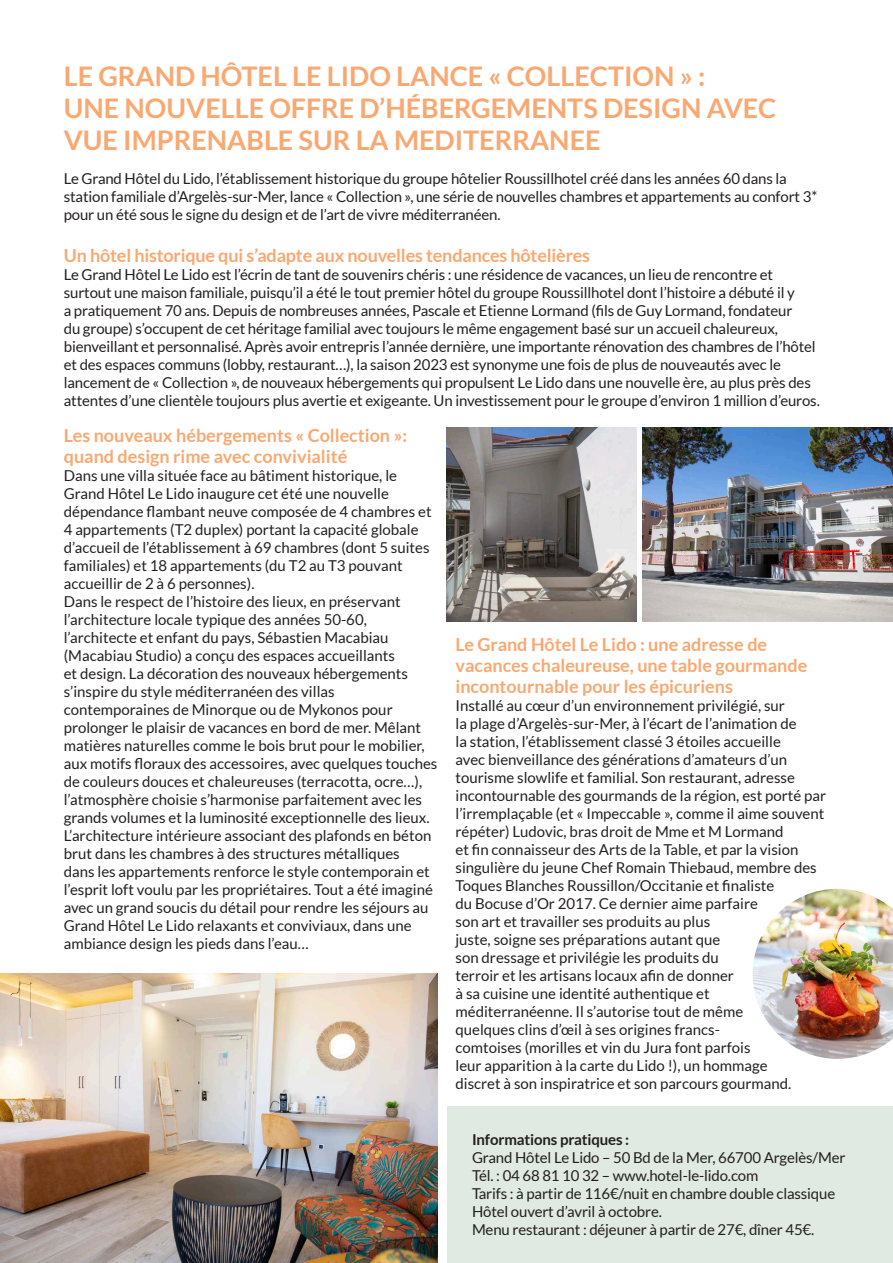
<style>
.page{position:relative;width:893px;height:1263px;background:#fff}
.page>*{position:absolute;margin:0;border:0;box-sizing:border-box;transform-origin:0 0}
.t1{font:700 27px/32.4px "Lato";color:#f9a871}
.t2{font:700 18px/21px "Lato";color:#f9a871}
.t3{font:15px/18px "Lato";color:#231f20}
.t4{font:700 15px "Lato";letter-spacing:-.01em;color:#231f20}
</style>
<div class="page">
<div style="left:447px;top:1106px;width:446px;height:157px;background:#e0e9e2"></div>
<img style="left:642px;top:427px;width:251px;height:194px">
<img style="left:446px;top:427px;width:190px;height:194px">
<img style="left:0;top:974px;width:437px;height:289px">
<img style="left:753px;top:889px;width:140px;height:170px">
<p class="t1" style="left:64px;top:59px;width:643px">LE GRAND HÔTEL LE LIDO LANCE « COLLECTION » :</p>
<p class="t1" style="left:64px;top:91px;width:714px">UNE NOUVELLE OFFRE D’HÉBERGEMENTS DESIGN AVEC<br>VUE IMPRENABLE SUR LA MEDITERRANEE</p>
<p class="t3" style="left:64px;top:170px;width:755px">Le Grand Hôtel du Lido, l’établissement historique du groupe hôtelier Roussillhotel créé dans les années 60 dans la station familiale d’Argelès-sur-Mer, lance « Collection », une série de nouvelles chambres et appartements au confort 3* pour un été sous le signe du design et de l’art de vivre méditerranéen.</p>
<p class="t2" style="left:64px;top:244px;width:528px">Un hôtel historique qui s’adapte aux nouvelles tendances hôtelières</p>
<p class="t3" style="left:64px;top:265px;width:758px">Le Grand Hôtel Le Lido est l’écrin de tant de souvenirs chéris : une résidence de vacances, un lieu de rencontre et surtout une maison familiale, puisqu’il a été le tout premier hôtel du groupe Roussillhotel dont l’histoire a débuté il y<br>a pratiquement 70 ans. Depuis de nombreuses années, Pascale et Etienne Lormand (fils de Guy Lormand, fondateur<br>du groupe) s’occupent de cet héritage familial avec toujours le même engagement basé sur un accueil chaleureux, bienveillant et personnalisé. Après avoir entrepris l’année dernière, une importante rénovation des chambres de l’hôtel et des espaces communs (lobby, restaurant…), la saison 2023 est synonyme une fois de plus de nouveautés avec le lancement de « Collection », de nouveaux hébergements qui propulsent Le Lido dans une nouvelle ère, au plus près des attentes d’une clientèle toujours plus avertie et exigeante. Un investissement pour le groupe d’environ 1 million d’euros.</p>
<p class="t2" style="left:64px;top:424px;width:345px">Les nouveaux hébergements « Collection »: quand design rime avec convivialité</p>
<p class="t3" style="left:64px;top:466px;width:369px">Dans une villa située face au bâtiment historique, le Grand Hôtel Le Lido inaugure cet été une nouvelle dépendance flambant neuve composée de 4 chambres et 4 appartements (T2 duplex) portant la capacité globale d’accueil de l’établissement à 69 chambres (dont 5 suites familiales) et 18 appartements (du T2 au T3 pouvant accueillir de 2 à 6 personnes).</p>
<p class="t3" style="left:64px;top:592px;width:375px">Dans le respect de l’histoire des lieux, en préservant l’architecture locale typique des années 50-60, l’architecte et enfant du pays, Sébastien Macabiau (Macabiau Studio) a conçu des espaces accueillants<br>et design. La décoration des nouveaux hébergements s’inspire du style méditerranéen des villas contemporaines de Minorque ou de Mykonos pour prolonger le plaisir de vacances en bord de mer. Mêlant matières naturelles comme le bois brut pour le mobilier, aux motifs floraux des accessoires, avec quelques touches de couleurs douces et chaleureuses (terracotta, ocre…), l’atmosphère choisie s’harmonise parfaitement avec les grands volumes et la luminosité exceptionnelle des lieux.</p>
<p class="t3" style="left:64px;top:826px;width:371px">L’architecture intérieure associant des plafonds en béton brut dans les chambres à des structures métalliques dans les appartements renforce le style contemporain et l’esprit loft voulu par les propriétaires. Tout a été imaginé avec un grand soucis du détail pour rendre les séjours au Grand Hôtel Le Lido relaxants et conviviaux, dans une ambiance design les pieds dans l’eau…</p>
<p class="t2" style="left:455px;top:634px;width:353px">Le Grand Hôtel Le Lido : une adresse de vacances chaleureuse, une table gourmande incontournable pour les épicuriens</p>
<p class="t3" style="left:455px;top:697px;width:372px">Installé au cœur d’un environnement privilégié, sur<br>la plage d’Argelès-sur-Mer, à l’écart de l’animation de<br>la station, l’établissement classé 3 étoiles accueille<br>avec bienveillance des générations d’amateurs d’un tourisme slowlife et familial. Son restaurant, adresse incontournable des gourmands de la région, est porté par l’irremplaçable (et « Impeccable », comme il aime souvent répéter) Ludovic, bras droit de Mme et M Lormand<br>et fin connaisseur des Arts de la Table, et par la vision singulière du jeune Chef Romain Thiebaud, membre des Toques Blanches Roussillon/Occitanie et finaliste<br>du Bocuse d’Or 2017. Ce dernier aime parfaire<br>son art et travailler ses produits au plus<br>juste, soigne ses préparations autant que<br>son dressage et privilégie les produits du<br>terroir et les artisans locaux afin de donner<br>à sa cuisine une identité authentique et méditerranéenne. Il s’autorise tout de même<br>quelques clins d’œil à ses origines francs-<br>comtoises (morilles et vin du Jura font parfois<br>leur apparition à la carte du Lido !), un hommage<br>discret à son inspiratrice et son parcours gourmand.</p>
<p class="t4" style="left:472px;top:1130px;width:159px">Informations pratiques :</p>
<p class="t3" style="left:472px;top:1148px;width:375px">Grand Hôtel Le Lido – 50 Bd de la Mer, 66700 Argelès/Mer</p>
<p class="t3" style="left:472px;top:1166px;width:288px">Tél. : 04 68 81 10 32 – www.hotel-le-lido.com</p>
<p class="t3" style="left:472px;top:1184px;width:365px">Tarifs : à partir de 116€/nuit en chambre double classique</p>
<p class="t3" style="left:472px;top:1202px;width:191px">Hôtel ouvert d’avril à octobre.</p>
<p class="t3" style="left:472px;top:1220px;width:344px">Menu restaurant : déjeuner à partir de 27€, dîner 45€.</p>
</div>
